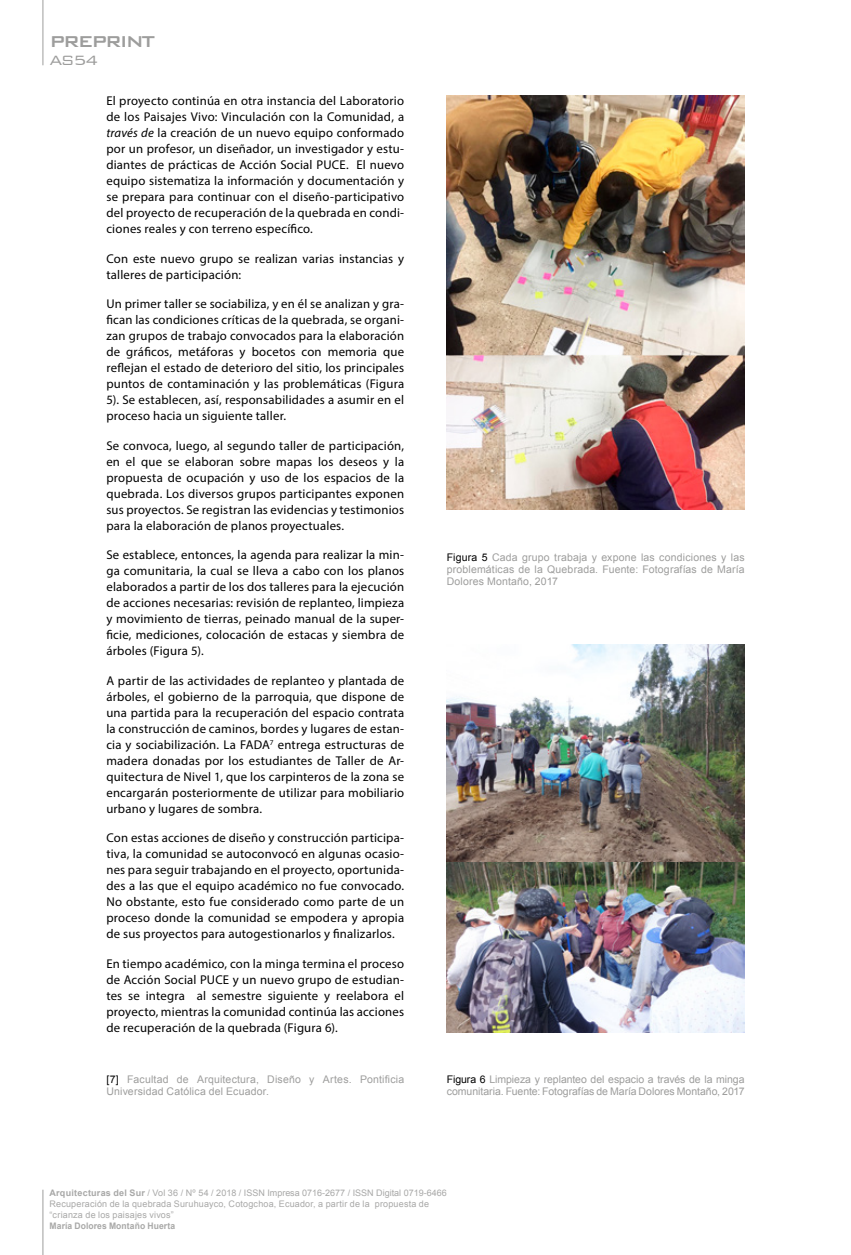
<style>
.page{position:relative;width:851px;height:1255px;background:#fff}
.page>*{position:absolute;margin:0;border:0;box-sizing:border-box;transform-origin:0 0}
.t1{font:500 21px "Bank Gothic BT";letter-spacing:-.1em;color:#9d9d9c}
.t2{font:300 18px "Bank Gothic BT";color:#9d9d9c}
.t3{font:12.75px/16px "Myriad Pro";letter-spacing:.015em;color:#000;text-align:justify}
.t4{font:10.5px/12px "Arial";letter-spacing:.005em;color:#9d9d9c}
.t5{font:9px/10.8px "Arial";letter-spacing:.02em;color:#a8a8a7}
.t6{font:700 9px "Arial";letter-spacing:.01em;color:#a8a8a7;scale:.95 1}
.s1{font-style:italic}
.s2{color:#000}
.s3{font-weight:700}
</style>
<div class="page">
<hr style="left:43px;top:1189px;width:1px;height:65px;background:#9d9d9c">
<hr style="left:43px;top:0;width:1px;height:65px;background:#9d9d9c">
<img style="left:446px;top:96px;width:298px;height:413px">
<img style="left:446px;top:644px;width:298px;height:388px">
<h1 class="t1" style="left:49px;top:30px;width:107px">PREPRINT</h1>
<h2 class="t2" style="left:49px;top:51px;width:50px">AS54</h2>
<p class="t3" style="left:106px;top:93px;width:299px">El proyecto continúa en otra instancia del Laboratorio de los Paisajes Vivo: Vinculación con la Comunidad, a <span class="s1">través de</span> la creación de un nuevo equipo conformado por un profesor, un diseñador, un investigador y estu&shy;diantes de prácticas de Acción Social PUCE. El nuevo equipo sistematiza la información y documentación y se prepara para continuar con el diseño-participativo del proyecto de recuperación de la quebrada en condi&shy;ciones reales y con terreno específico.</p>
<p class="t3" style="left:106px;top:250px;width:299px">Con este nuevo grupo se realizan varias instancias y talleres de participación:</p>
<p class="t3" style="left:106px;top:296px;width:299px">Un primer taller se sociabiliza, y en él se analizan y gra&shy;fican las condiciones críticas de la quebrada, se organi&shy;zan grupos de trabajo convocados para la elaboración de gráficos, metáforas y bocetos con memoria que reflejan el estado de deterioro del sitio, los principales puntos de contaminación y las problemáticas (Figura 5). Se establecen, así, responsabilidades a asumir en el proceso hacia un siguiente taller.</p>
<p class="t3" style="left:106px;top:437px;width:299px">Se convoca, luego, al segundo taller de participación, en el que se elaboran sobre mapas los deseos y la propuesta de ocupación y uso de los espacios de la quebrada. Los diversos grupos participantes exponen sus proyectos. Se registran las evidencias y testimonios para la elaboración de planos proyectuales.</p>
<p class="t3" style="left:106px;top:546px;width:299px">Se establece, entonces, la agenda para realizar la min&shy;ga comunitaria, la cual se lleva a cabo con los planos elaborados a partir de los dos talleres para la ejecución de acciones necesarias: revisión de replanteo, limpieza y movimiento de tierras, peinado manual de la super&shy;ficie, mediciones, colocación de estacas y siembra de árboles (Figura 5).</p>
<p class="t3" style="left:106px;top:672px;width:299px">A partir de las actividades de replanteo y plantada de árboles, el gobierno de la parroquia, que dispone de una partida para la recuperación del espacio contrata la construcción de caminos, bordes y lugares de estan&shy;cia y sociabilización. La FADA<sup>7</sup> entrega estructuras de madera donadas por los estudiantes de Taller de Ar&shy;quitectura de Nivel 1, que los carpinteros de la zona se encargarán posteriormente de utilizar para mobiliario urbano y lugares de sombra.</p>
<p class="t3" style="left:106px;top:829px;width:299px">Con estas acciones de diseño y construcción participa&shy;tiva, la comunidad se autoconvocó en algunas ocasio&shy;nes para seguir trabajando en el proyecto, oportunida&shy;des a las que el equipo académico no fue convocado.<br>No obstante, esto fue considerado como parte de un proceso donde la comunidad se empodera y apropia de sus proyectos para autogestionarlos y finalizarlos.</p>
<p class="t3" style="left:106px;top:955px;width:299px">En tiempo académico, con la minga termina el proceso de Acción Social PUCE y un nuevo grupo de estudian&shy;tes se integra al semestre siguiente y reelabora el proyecto, mientras la comunidad continúa las acciones de recuperación de la quebrada (Figura 6).</p>
<p class="t4" style="left:106px;top:1073px;width:299px"><span class="s2">[7]</span> Facultad de Arquitectura, Diseño y Artes. Pontificia<br>Universidad Católica del Ecuador.</p>
<p class="t4" style="left:446px;top:551px;width:299px;text-align:justify"><span class="s2">Figura 5</span> Cada grupo trabaja y expone las condiciones y las problemáticas de la Quebrada. Fuente: Fotografías de María Dolores Montaño, 2017</p>
<p class="t4" style="left:446px;top:1073px;width:299px"><span class="s2">Figura 6</span> Limpieza y replanteo del espacio a través de la minga comunitaria. Fuente: Fotografías de María Dolores Montaño, 2017</p>
<p class="t5" style="left:49px;top:1187px;width:398px"><span class="s3">Arquitecturas del Sur</span> / Vol 36 / Nº 54 / 2018 / ISSN Impresa 0716-2677 / ISSN Digital 0719-6466<br>Recuperación de la quebrada Suruhuayco, Cotogchoa, Ecuador, a partir de la propuesta de “crianza de los paisajes vivos”</p>
<p class="t6" style="left:49px;top:1219px;width:134px">María Dolores Montaño Huerta</p>
</div>
